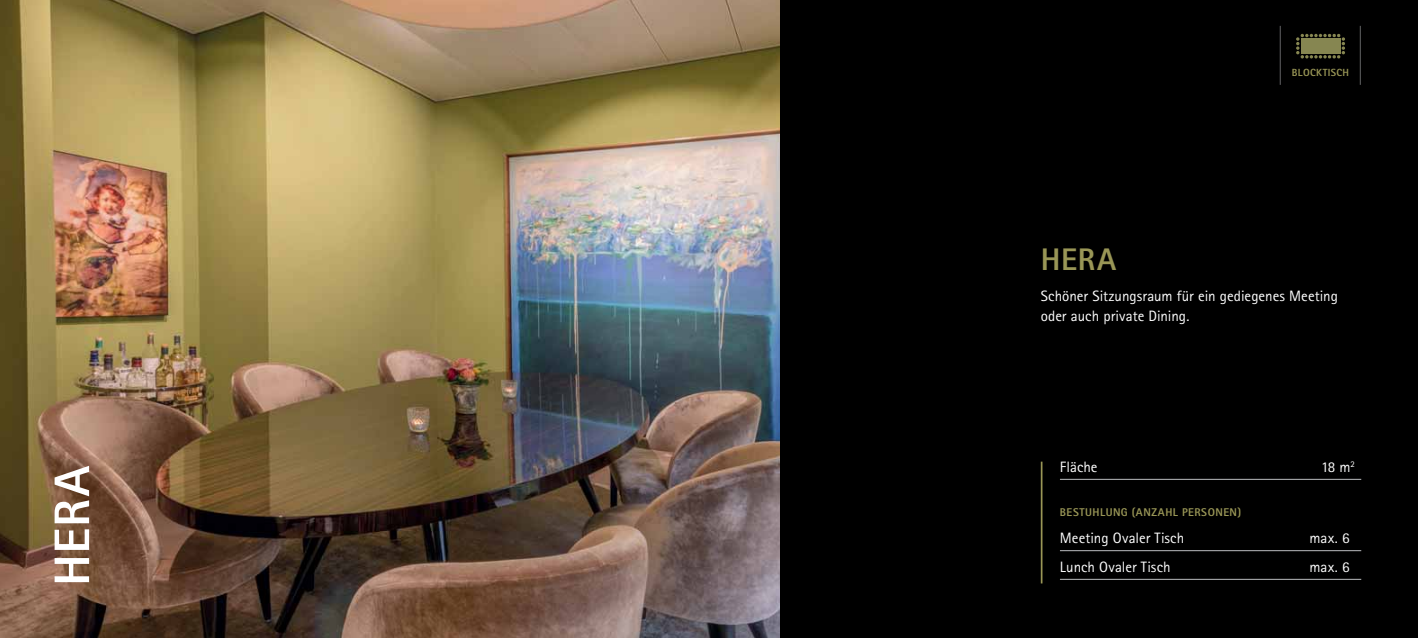
<style>
.page{position:relative;width:1418px;height:638px;background:#fff}
.page>*{position:absolute;margin:0;border:0;box-sizing:border-box;transform-origin:0 0}
.t1{font:800 50px "Rotis Sans Serif Std";color:#fff}
.t2{font:800 31.25px "Rotis Sans Serif Std";color:#999656}
.t3{font:15px/20.2px "Rotis Sans Serif Std";color:#fff}
.t4{font:800 11.25px "Rotis Sans Serif Std";letter-spacing:.045em;color:#999656}
.t5{font:800 10.38px "Rotis Sans Serif Std";letter-spacing:.03em;color:#999656}
</style>
<div class="page">
<div style="left:772px;top:0;width:645px;height:638px;background:#000"></div>
<img style="left:0;top:0;width:780px;height:638px">
<hr style="left:1040px;top:461px;width:2px;height:122px;background:#999656">
<svg style="left:1296px;top:34px;width:48px;height:25px"></svg>
<div style="left:1300px;top:39px;width:40px;height:15px;background:#868651"></div>
<hr style="left:1279px;top:26px;width:1px;height:59px;background:#636466">
<hr style="left:1359px;top:26px;width:1px;height:59px;background:#636466">
<hr style="left:1059px;top:479px;width:302px;height:1px;background:#bbbdc0">
<hr style="left:1059px;top:550px;width:302px;height:1px;background:#bbbdc0">
<hr style="left:1059px;top:579px;width:302px;height:1px;background:#bbbdc0">
<h1 class="t1" style="left:43px;top:586px;width:122px;rotate:-90deg">HERA</h1>
<p class="t5" style="left:1291px;top:67px;width:59px">BLOCKTISCH</p>
<h2 class="t2" style="left:1040px;top:241px;width:77px">HERA</h2>
<p class="t3" style="left:1040px;top:287px;width:299px">Schöner Sitzungsraum für ein gediegenes Meeting oder auch private Dining.</p>
<p class="t3" style="left:1059px;top:458px;width:39px">Fläche</p>
<p class="t3" style="left:1320px;top:458px;width:35px">18 m<sup>2</sup></p>
<p class="t4" style="left:1059px;top:505px;width:183px">BESTUHLUNG (ANZAHL PERSONEN)</p>
<p class="t3" style="left:1059px;top:529px;width:126px">Meeting Ovaler Tisch</p>
<p class="t3" style="left:1309px;top:529px;width:42px">max. 6</p>
<p class="t3" style="left:1059px;top:558px;width:112px">Lunch Ovaler Tisch</p>
<p class="t3" style="left:1309px;top:558px;width:42px">max. 6</p>
</div>
